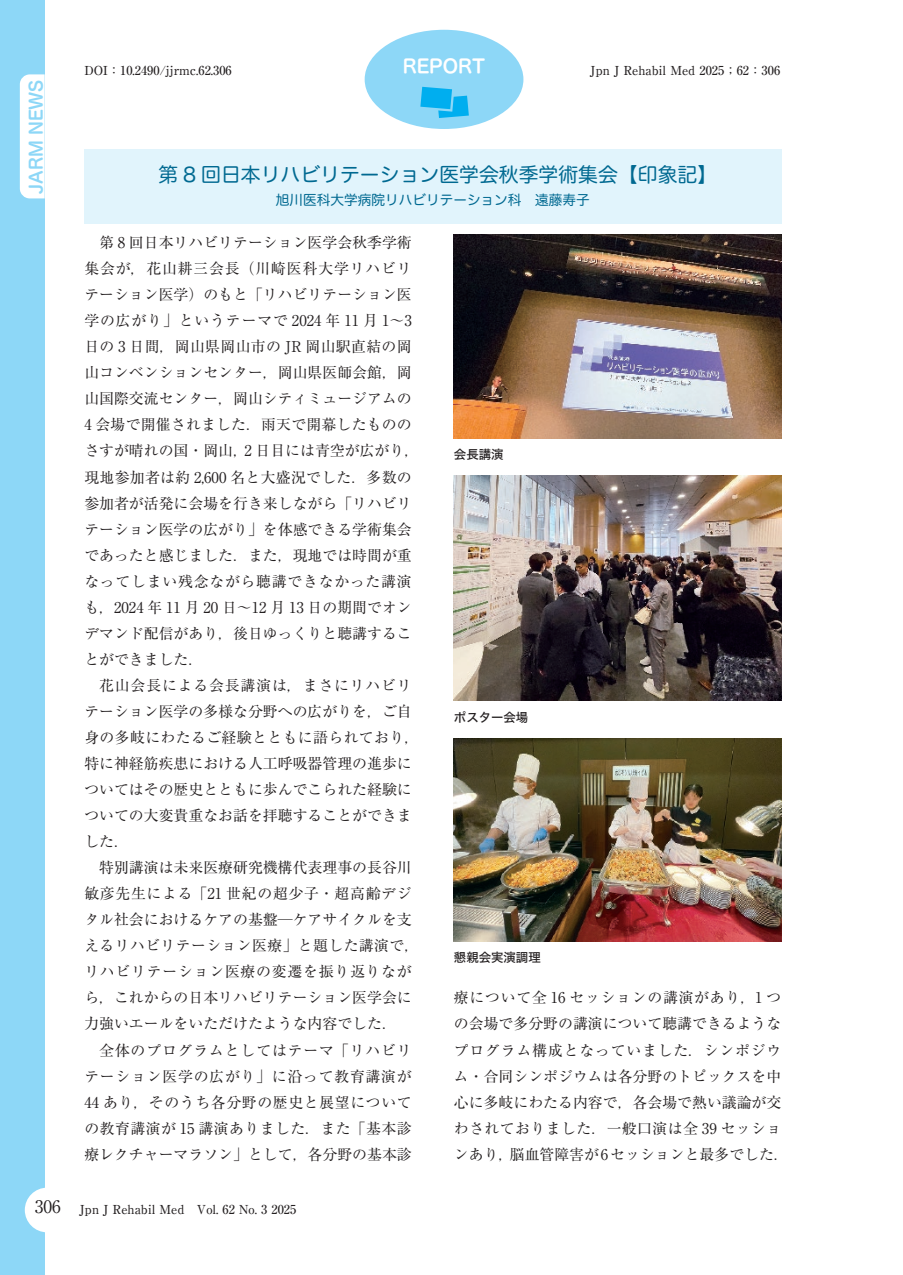
<style>
.page{position:relative;width:903px;height:1275px;background:#fff}
.page>*{position:absolute;margin:0;border:0;box-sizing:border-box;transform-origin:0 0}
.t1{font:19.78px "Hira Maru Std W4";color:#006991}
.t2{font:18.55px "Hira Maru Std W6";color:#fff}
.t3{font:17.32px "Hira Maru Std W6";letter-spacing:-.01em;color:#8dd7f7}
.t4{font:17.32px "Ryumin Pr 6";color:#231f20}
.t5{font:14.88px/26.1px "Ryumin Pr 6";color:#231f20}
.t6{font:13.65px "Hira Maru Std W4";color:#006991}
.t7{font:500 12.42px "Ryumin Pr 6";color:#231f20}
.t8{font:12.42px "Hira Kaku Std W5";color:#231f20}
</style>
<div class="page">
<div style="left:0;top:0;width:45px;height:1275px;background:#8dd7f7"></div>
<div style="left:20px;top:74px;width:25px;height:124px;background:#fff"></div>
<div style="left:25px;top:1188px;width:44px;height:44px;background:#fff;border-radius:50%"></div>
<div style="left:84px;top:149px;width:697px;height:74px;background:#e1f4fc"></div>
<div style="left:365px;top:30px;width:158px;height:99px;background:#8dd7f7;border-radius:50%"></div>
<svg style="left:420px;top:86px;width:49px;height:32px"></svg>
<img style="left:454px;top:235px;width:327px;height:203px">
<img style="left:454px;top:738px;width:327px;height:203px">
<img style="left:454px;top:475px;width:327px;height:226px">
<p class="t3" style="left:23px;top:194px;width:116px;rotate:-90deg">JARM NEWS</p>
<p class="t4" style="left:35px;top:1193px;width:28px">306</p>
<p class="t2" style="left:403px;top:52px;width:84px">REPORT</p>
<p class="t7" style="left:84px;top:61px;width:54px">REPORT</p>
<p class="t7" style="left:84px;top:61px;width:149px">DOI：10.2490/jjrmc.62.306</p>
<p class="t7" style="left:590px;top:61px;width:191px">Jpn J Rehabil Med 2025；62：306</p>
<h1 class="t1" style="left:158px;top:160px;width:560px">第 8 回日本リハビリテーション医学会秋季学術集会【印象記】</h1>
<p class="t6" style="left:276px;top:190px;width:315px">旭川医科大学病院リハビリテーション科　遠藤寿子</p>
<p class="t5" style="left:84px;top:229px;width:336px;text-indent:15px">第 8 回日本リハビリテーション医学会秋季学術集会が，花山耕三会長（川崎医科大学リハビリテーション医学）のもと「リハビリテーション医学の広がり」というテーマで 2024 年 11 月 1〜3日の 3 日間，岡山県岡山市の JR 岡山駅直結の岡山コンベンションセンター，岡山県医師会館，岡山国際交流センター，岡山シティミュージアムの<br>4 会場で開催されました．雨天で開幕したもののさすが晴れの国・岡山，2 日目には青空が広がり，現地参加者は約 2,600 名と大盛況でした．多数の参加者が活発に会場を行き来しながら「リハビリテーション医学の広がり」を体感できる学術集会であったと感じました．また，現地では時間が重なってしまい残念ながら聴講できなかった講演も，2024 年 11 月 20 日〜12 月 13 日の期間でオンデマンド配信があり，後日ゆっくりと聴講することができました．</p>
<p class="t5" style="left:84px;top:671px;width:336px;text-indent:15px">花山会長による会長講演は，まさにリハビリテーション医学の多様な分野への広がりを，ご自身の多岐にわたるご経験とともに語られており，特に神経筋疾患における人工呼吸器管理の進歩についてはその歴史とともに歩んでこられた経験についての大変貴重なお話を拝聴することができました．</p>
<p class="t5" style="left:84px;top:854px;width:336px;text-indent:15px">特別講演は未来医療研究機構代表理事の長谷川敏彦先生による「21 世紀の超少子・超高齢デジタル社会におけるケアの基盤─ケアサイクルを支えるリハビリテーション医療」と題した講演で，リハビリテーション医療の変遷を振り返りながら，これからの日本リハビリテーション医学会に力強いエールをいただけたような内容でした．</p>
<p class="t5" style="left:84px;top:1036px;width:329px;text-align:justify;text-indent:15px">全体のプログラムとしてはテーマ「リハビリテーション医学の広がり」に沿って教育講演が44 あり，そのうち各分野の歴史と展望についての教育講演が 15 講演ありました．また「基本診療レクチャーマラソン」として，各分野の基本診</p>
<p class="t8" style="left:454px;top:445px;width:51px">会長講演</p>
<p class="t8" style="left:454px;top:707px;width:76px">ポスター会場</p>
<p class="t8" style="left:454px;top:948px;width:88px">懇親会実演調理</p>
<p class="t5" style="left:454px;top:984px;width:336px">療について全 16 セッションの講演があり，1 つの会場で多分野の講演について聴講できるようなプログラム構成となっていました．シンポジウム・合同シンポジウムは各分野のトピックスを中心に多岐にわたる内容で，各会場で熱い議論が交わされておりました．一般口演は全 39 セッションあり，脳血管障害が6セッションと最多でした．</p>
<p class="t7" style="left:79px;top:1199px;width:218px">Jpn J Rehabil Med　Vol. 62 No. 3 2025</p>
</div>
